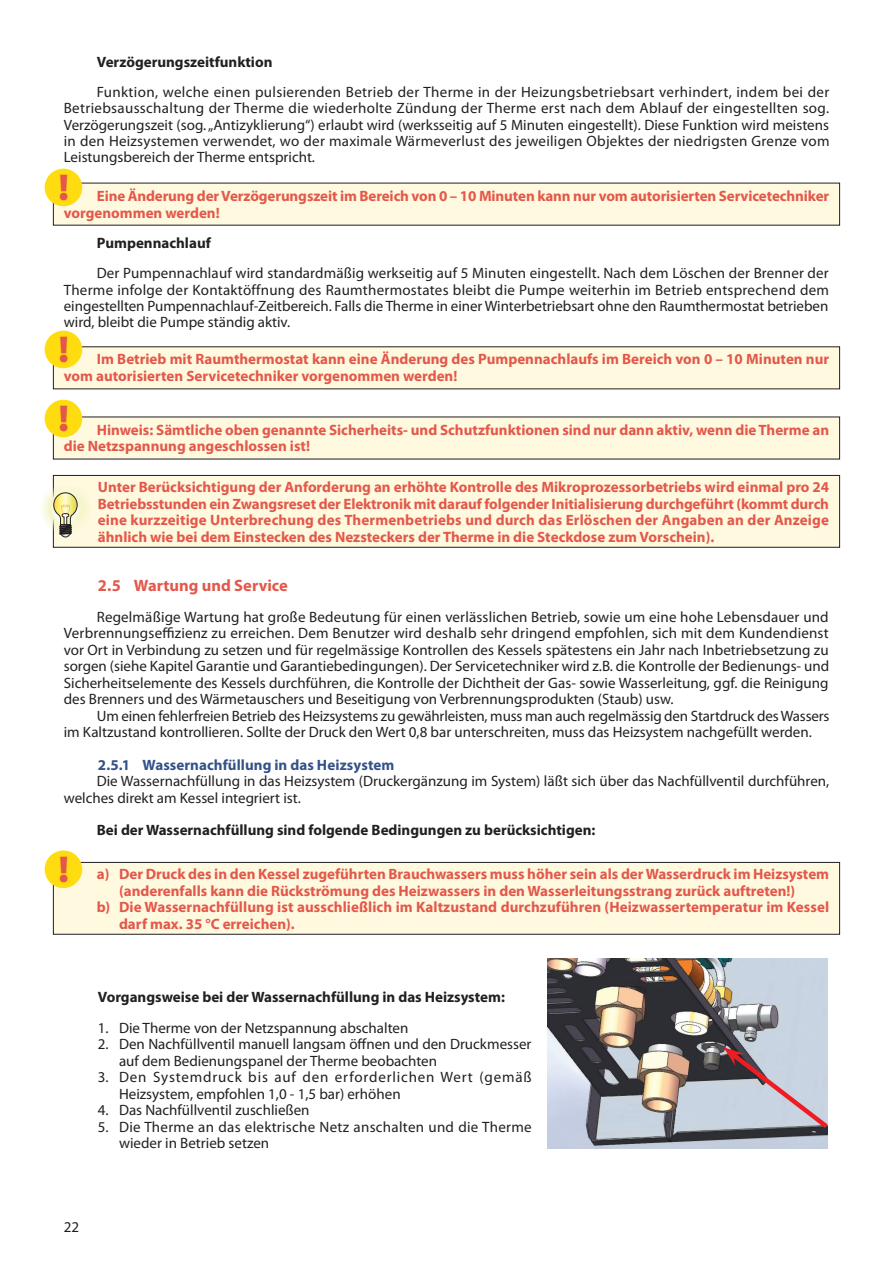
<style>
.page{position:relative;width:893px;height:1263px;background:#fff}
.page>*{position:absolute;margin:0;border:0;box-sizing:border-box;transform-origin:0 0}
.t1{font:900 37.5px/69.2px "Myriad Pro";color:#e3584a}
.t2{font:700 16.5px "Myriad Pro";color:#e3584a}
.t3{font:15px/16.5px "Myriad Pro";color:#231f20}
.t4{font:700 15px/16.5px "Myriad Pro";color:#e3584a}
.t5{font:700 15px "Myriad Pro";color:#231f20}
.t6{font:15px/16.5px "Myriad Pro";letter-spacing:.055em;color:#231f20}
.t7{font:15px/16.5px "Myriad Pro";letter-spacing:.02em;color:#231f20}
.t8{font:700 15px "Myriad Pro";letter-spacing:.005em;color:#335289}
</style>
<div class="page">
<div style="left:53px;top:862px;width:787px;height:72px;background:#fef9df"></div>
<div style="left:53px;top:862px;width:787px;height:72px;border:1px solid #231f20"></div>
<div style="left:53px;top:475px;width:787px;height:72px;background:#fef9df"></div>
<div style="left:53px;top:475px;width:787px;height:72px;border:1px solid #231f20"></div>
<div style="left:53px;top:417px;width:787px;height:42px;background:#fef9df"></div>
<div style="left:53px;top:347px;width:787px;height:42px;background:#fef9df"></div>
<div style="left:53px;top:183px;width:787px;height:42px;background:#fef9df"></div>
<div style="left:45px;top:169px;width:37px;height:37px;background:#ffdc0f;border-radius:50%"></div>
<div style="left:45px;top:331px;width:37px;height:37px;background:#ffdc0f;border-radius:50%"></div>
<div style="left:45px;top:400px;width:37px;height:37px;background:#ffdc0f;border-radius:50%"></div>
<img style="left:42px;top:486px;width:46px;height:48px">
<svg style="left:54px;top:493px;width:23px;height:44px"></svg>
<img style="left:54px;top:498px;width:22px;height:23px">
<img style="left:547px;top:958px;width:280px;height:190px">
<svg style="left:723px;top:1047px;width:105px;height:85px;background:#b6b0bc"></svg>
<div style="left:45px;top:850px;width:37px;height:38px;background:#ffdc0f;border-radius:50%"></div>
<p class="t5" style="left:97px;top:52px;width:177px">Verzögerungszeitfunktion</p>
<p class="t3" style="left:64px;top:84px;width:767px;text-align:justify;text-indent:33px">Funktion, welche einen pulsierenden Betrieb der Therme in der Heizungsbetriebsart verhindert, indem bei der Betriebsausschaltung der Therme die wiederholte Zündung der Therme erst nach dem Ablauf der eingestellten sog.<br>Verzögerungszeit (sog. „Antizyklierung“) erlaubt wird (werksseitig auf 5 Minuten eingestellt). Diese Funktion wird meistens in den Heizsystemen verwendet, wo der maximale Wärmeverlust des jeweiligen Objektes der niedrigsten Grenze vom Leistungsbereich der Therme entspricht.</p>
<p class="t4" style="left:64px;top:188px;width:767px;text-indent:33px">Eine Änderung der Verzögerungszeit im Bereich von 0 – 10 Minuten kann nur vom autorisierten Servicetechniker vorgenommen werden!</p>
<p class="t5" style="left:97px;top:233px;width:116px">Pumpennachlauf</p>
<p class="t3" style="left:64px;top:265px;width:767px;text-align:justify;text-indent:33px">Der Pumpennachlauf wird standardmäßig werkseitig auf 5 Minuten eingestellt. Nach dem Löschen der Brenner der Therme infolge der Kontaktöffnung des Raumthermostates bleibt die Pumpe weiterhin im Betrieb entsprechend dem eingestellten Pumpennachlauf-Zeitbereich. Falls die Therme in einer Winterbetriebsart ohne den Raumthermostat betrieben wird, bleibt die Pumpe ständig aktiv.</p>
<p class="t4" style="left:64px;top:351px;width:20px">I</p>
<h1 class="t1" style="left:58px;top:151px;width:12px">!</h1>
<h1 class="t1" style="left:58px;top:313px;width:12px">! !</h1>
<p class="t4" style="left:64px;top:351px;width:767px;text-indent:37px">m Betrieb mit Raumthermostat kann eine Änderung des Pumpennachlaufs im Bereich von 0 – 10 Minuten nur vom autorisierten Servicetechniker vorgenommen werden!</p>
<p class="t4" style="left:64px;top:421px;width:767px;text-indent:43px">inweis: Sämtliche oben genannte Sicherheits- und Schutzfunktionen sind nur dann aktiv, wenn die Therme an die Netzspannung angeschlossen ist!</p>
<p class="t4" style="left:98px;top:478px;width:733px;text-align:justify">Unter Berücksichtigung der Anforderung an erhöhte Kontrolle des Mikroprozessorbetriebs wird einmal pro 24<br>Betriebsstunden ein Zwangsreset der Elektronik mit darauf folgender Initialisierung durchgeführt (kommt durch eine kurzzeitige Unterbrechung des Thermenbetriebs und durch das Erlöschen der Angaben an der Anzeige ähnlich wie bei dem Einstecken des Nezsteckers der Therme in die Steckdose zum Vorschein).</p>
<p class="t2" style="left:98px;top:574px;width:192px">2.5 Wartung und Service</p>
<p class="t3" style="left:64px;top:608px;width:767px;text-align:justify;text-indent:33px">Regelmäßige Wartung hat große Bedeutung für einen verlässlichen Betrieb, sowie um eine hohe Lebensdauer und Verbrennungseffizienz zu erreichen. Dem Benutzer wird deshalb sehr dringend empfohlen, sich mit dem Kundendienst vor Ort in Verbindung zu setzen und für regelmässige Kontrollen des Kessels spätestens ein Jahr nach Inbetriebsetzung zu sorgen (siehe Kapitel Garantie und Garantiebedingungen). Der Servicetechniker wird z.B. die Kontrolle der Bedienungs- und Sicherheitselemente des Kessels durchführen, die Kontrolle der Dichtheit der Gas- sowie Wasserleitung, ggf. die Reinigung des Brenners und des Wärmetauschers und Beseitigung von Verbrennungsprodukten (Staub) usw.</p>
<p class="t3" style="left:64px;top:707px;width:767px;text-indent:33px">Um einen fehlerfreien Betrieb des Heizsystems zu gewährleisten, muss man auch regelmässig den Startdruck des Wassers im Kaltzustand kontrollieren. Sollte der Druck den Wert 0,8 bar unterschreiten, muss das Heizsystem nachgefüllt werden.</p>
<p class="t8" style="left:98px;top:755px;width:298px">2.5.1 Wassernachfüllung in das Heizsystem</p>
<p class="t3" style="left:64px;top:772px;width:767px;text-indent:33px">Die Wassernachfüllung in das Heizsystem (Druckergänzung im System) läßt sich über das Nachfüllventil durchführen, welches direkt am Kessel integriert ist.</p>
<p class="t5" style="left:97px;top:820px;width:500px">Bei der Wassernachfüllung sind folgende Bedingungen zu berücksichtigen:</p>
<p class="t4" style="left:97px;top:865px;width:734px">a) Der Druck des in den Kessel zugeführten Brauchwassers muss höher sein als der Wasserdruck im Heizsystem</p>
<p class="t4" style="left:119px;top:882px;width:678px">(anderenfalls kann die Rückströmung des Heizwassers in den Wasserleitungsstrang zurück auftreten!)</p>
<p class="t4" style="left:97px;top:898px;width:734px">b) Die Wassernachfüllung ist ausschließlich im Kaltzustand durchzuführen (Heizwassertemperatur im Kessel</p>
<p class="t4" style="left:119px;top:915px;width:177px">darf max. 35 °C erreichen).</p>
<p class="t4" style="left:64px;top:421px;width:23px">H</p>
<h1 class="t1" style="left:58px;top:833px;width:12px">!</h1>
<p class="t5" style="left:98px;top:987px;width:409px">Vorgangsweise bei der Wassernachfüllung in das Heizsystem:</p>
<p class="t3" style="left:98px;top:1019px;width:312px">1. Die Therme von der Netzspannung abschalten</p>
<p class="t3" style="left:119px;top:1036px;width:414px;text-indent:-21px">2. Den Nachfüllventil manuell langsam öffnen und den Druckmesser auf dem Bedienungspanel der Therme beobachten</p>
<p class="t6" style="left:119px;top:1069px;width:414px;text-indent:-21px">3. Den Systemdruck bis auf den erforderlichen Wert (gemäß<br>Heizsystem, empfohlen 1,0 - 1,5 bar) erhöhen</p>
<p class="t3" style="left:98px;top:1102px;width:213px">4. Das Nachfüllventil zuschließen</p>
<p class="t7" style="left:119px;top:1118px;width:414px;text-indent:-21px">5. Die Therme an das elektrische Netz anschalten und die Therme wieder in Betrieb setzen</p>
<p class="t3" style="left:64px;top:1218px;width:17px">22</p>
</div>
